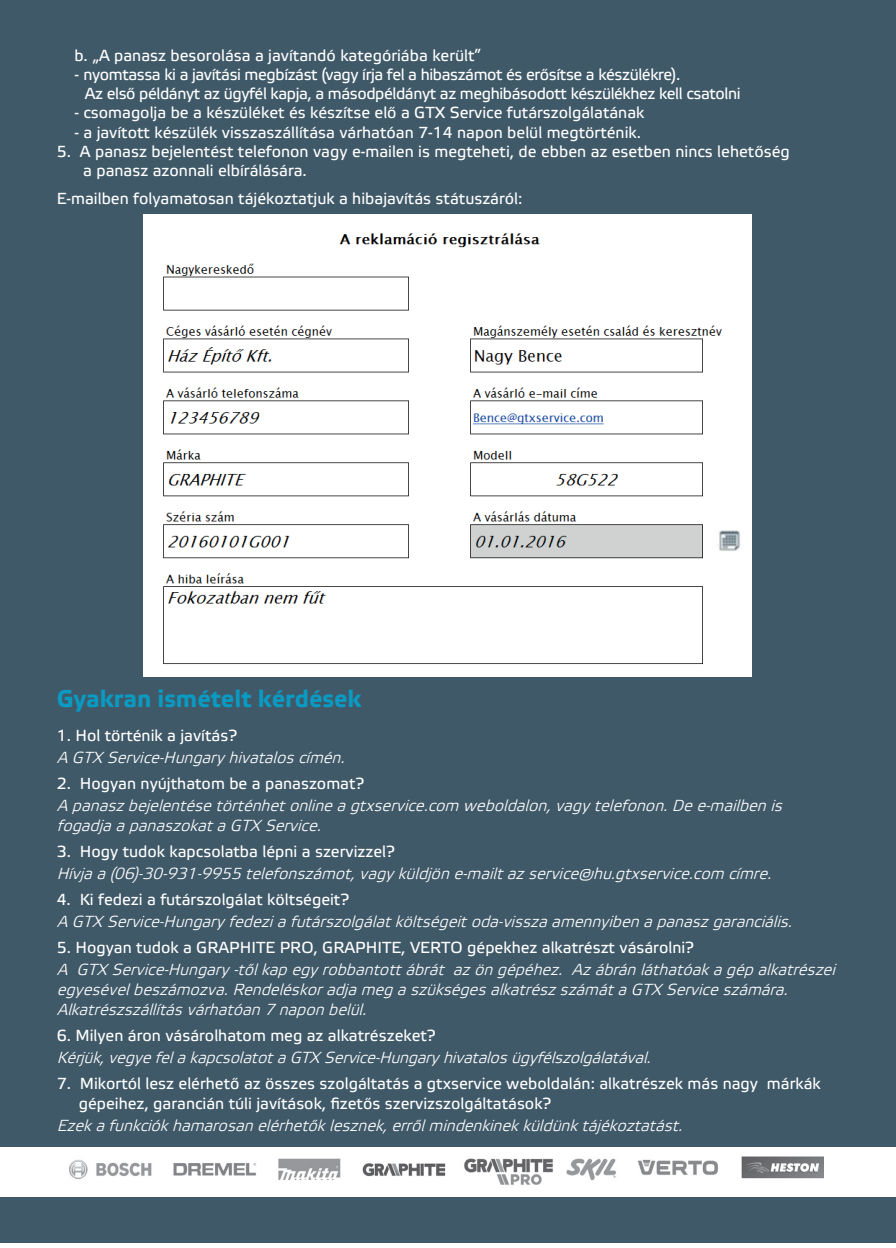
<style>
.page{position:relative;width:896px;height:1248px;background:#fff}
.page>*{position:absolute;margin:0;border:0;box-sizing:border-box;transform-origin:0 0}
.t1{font:700 24px "Etelka Text";color:#0a9ac2}
.t2{font:16px/19.2px "Etelka Text";color:#fff}
.t3{font:italic 300 16px/20px "Etelka";color:#fff}
.t4{font:16px/19.2px "Etelka Text";letter-spacing:-.025em;color:#fff}
</style>
<div class="page">
<div style="left:0;top:0;width:896px;height:1242px;background:#405968"></div>
<div style="left:0;top:1147px;width:896px;height:49px;background:#fff"></div>
<img style="left:69px;top:1156px;width:754px;height:29px">
<img style="left:144px;top:214px;width:607px;height:462px">
<p class="t2" style="left:74px;top:46px;width:408px">b. „A panasz besorolása a javítandó kategóriába került”</p>
<p class="t4" style="left:85px;top:65px;width:657px;text-indent:-10px">- nyomtassa ki a javítási megbízást (vagy írja fel a hibaszámot és erősítse a készülékre).<br>Az első példányt az ügyfél kapja, a másodpéldányt az meghibásodott készülékhez kell csatolni</p>
<p class="t2" style="left:74px;top:103px;width:571px">- csomagolja be a készüléket és készítse elő a GTX Service futárszolgálatának</p>
<p class="t2" style="left:74px;top:123px;width:568px">- a javított készülék visszaszállítása várhatóan 7-14 napon belül megtörténik.</p>
<p class="t2" style="left:83px;top:142px;width:708px;text-indent:-26px">5. A panasz bejelentést telefonon vagy e-mailen is megteheti, de ebben az esetben nincs lehetőség a panasz azonnali elbírálására.</p>
<p class="t2" style="left:57px;top:189px;width:467px">E-mailben folyamatosan tájékoztatjuk a hibajavítás státuszáról:</p>
<p class="t1" style="left:57px;top:683px;width:306px">Gyakran ismételt kérdések</p>
<p class="t2" style="left:57px;top:726px;width:182px">1. Hol történik a javítás?</p>
<p class="t3" style="left:57px;top:748px;width:295px">A GTX Service-Hungaryhivataloscímén.</p>
<p class="t2" style="left:57px;top:774px;width:309px">2. Hogyan nyújthatom be a panaszomat?</p>
<p class="t3" style="left:57px;top:796px;width:732px">A panaszbejelentésetörténhetonlineagtxservice.com weboldalon,vagytelefonon.Dee-mailbenis fogadjaapanaszokataGTX Service.</p>
<p class="t2" style="left:57px;top:842px;width:340px">3. Hogy tudok kapcsolatba lépni a szervizzel?</p>
<p class="t3" style="left:57px;top:864px;width:721px">Hívjaa(06)-30-931-9955telefonszámot,vagyküldjöne-mailtazservice@hu.gtxservice.com címre.</p>
<p class="t2" style="left:57px;top:890px;width:294px">4. Ki fedezi a futárszolgálat költségeit?</p>
<p class="t3" style="left:57px;top:912px;width:742px">A GTX Service-Hungaryfedeziafutárszolgálatköltségeitoda-visszaamennyibenapanaszgaranciális.</p>
<p class="t2" style="left:57px;top:938px;width:639px">5. Hogyan tudok a GRAPHITE PRO, GRAPHITE, VERTO gépekhez alkatrészt vásárolni?</p>
<p class="t3" style="left:57px;top:960px;width:785px">A GTX Service-Hungary-tőlkapegyrobbantottábrát azöngépéhez. Azábránláthatóakagépalkatrészei egyesévelbeszámozva.RendeléskoradjamegaszükségesalkatrészszámátaGTX Serviceszámára.<br>Alkatrészszállításvárhatóan7naponbelül.</p>
<p class="t2" style="left:57px;top:1026px;width:380px">6. Milyen áron vásárolhatom meg az alkatrészeket?</p>
<p class="t3" style="left:57px;top:1048px;width:601px">Kérjük,vegyefelakapcsolatotaGTXService-Hungaryhivatalosügyfélszolgálatával.</p>
<p class="t2" style="left:79px;top:1073px;width:743px;line-height:20px;text-indent:-22px">7. Mikortól lesz elérhető az összes szolgáltatás a gtxservice weboldalán: alkatrészek más nagy márkák gépeihez, garancián túli javítások, fizetős szervizszolgáltatások?</p>
<p class="t3" style="left:57px;top:1116px;width:632px">Ezekafunkciókhamarosanelérhetőklesznek,errőlmindenkinekküldünktájékoztatást.</p>
</div>
